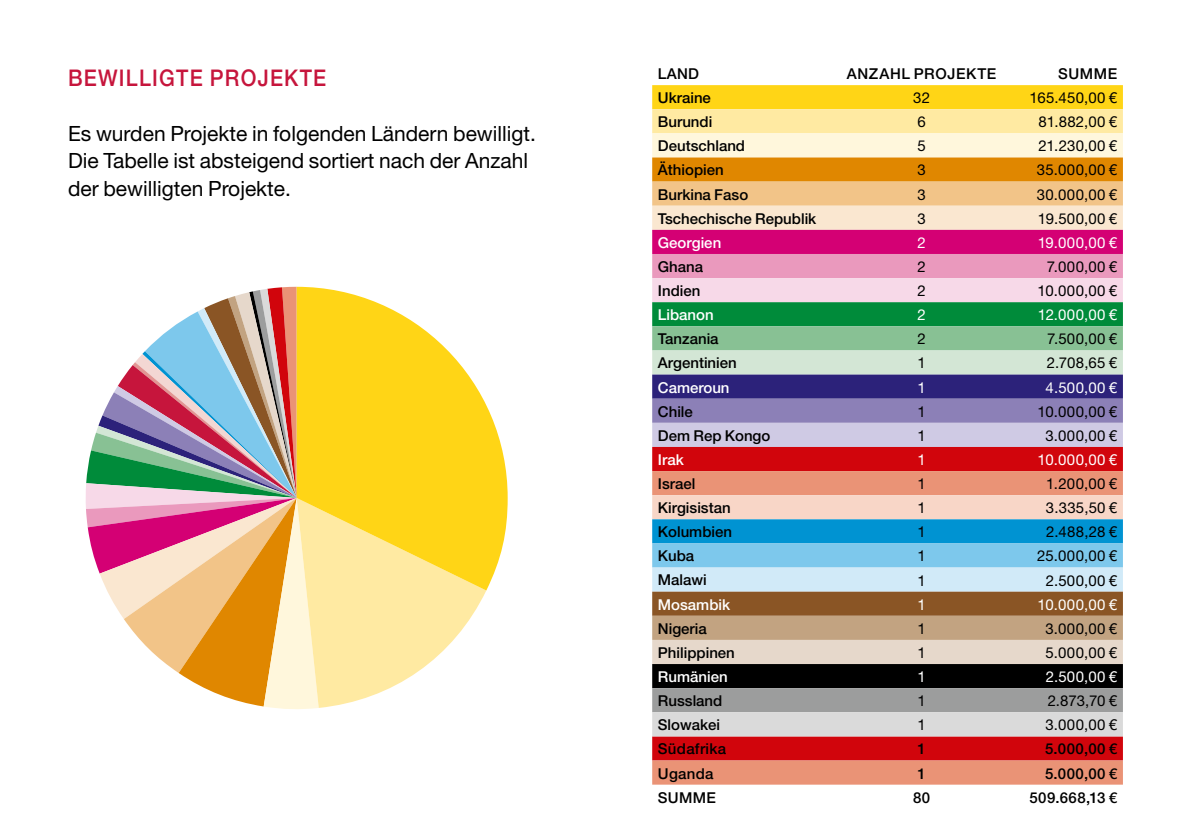
<style>
.page{position:relative;width:1191px;height:840px;background:#fff}
.page>*{position:absolute;margin:0;border:0;box-sizing:border-box;transform-origin:0 0}
.t1{font:500 23px "Helvetica Neue LT";letter-spacing:.06em;color:#c6153c;scale:.9 1}
.t2{font:21px/27px "Helvetica Neue LT";color:#000}
.t3{font:500 15px "Helvetica Neue LT";color:#000}
.t4{font:15px "Helvetica Neue LT";letter-spacing:.035em;color:#000}
.t5{font:15px "Helvetica Neue LT";letter-spacing:.035em;color:#fff}
.t6{font:500 15px "Helvetica Neue LT";color:#fff}
.t7{font:500 15px "Helvetica Neue LT";letter-spacing:.04em;color:#000}
.t8{font:500 15px "Helvetica Neue LT";letter-spacing:.02em;color:#000}
</style>
<div class="page">
<svg style="left:652px;top:85px;width:471px;height:361px;background:#c2aa95"></svg>
<div style="left:652px;top:446px;width:471px;height:25px;background:#d1050c"></div>
<svg style="left:652px;top:471px;width:471px;height:313px;background:#e16554"></svg>
<svg style="left:652px;top:495px;width:471px;height:241px;background:#98a3a4"></svg>
<svg style="left:85px;top:286px;width:401px;height:423px"></svg>
<svg style="left:297px;top:286px;width:210px;height:304px;background:#ffdd4a"></svg>
<h1 class="t1" style="left:68px;top:64px;width:288px">BEWILLIGTE PROJEKTE</h1>
<h2 class="t2" style="left:68px;top:120px;width:469px">Es wurden Projekte in folgenden Ländern bewilligt.<br>Die Tabelle ist absteigend sortiert nach der Anzahl der bewilligten Projekte.</h2>
<p class="t3" style="left:658px;top:65px;width:43px">LAND</p>
<p class="t7" style="left:847px;top:65px;width:151px">ANZAHL PROJEKTE</p>
<p class="t3" style="left:1058px;top:65px;width:60px">SUMME</p>
<p class="t3" style="left:658px;top:89px;width:55px">Ukraine</p>
<p class="t4" style="left:913px;top:89px;width:18px">32</p>
<p class="t4" style="left:1029px;top:89px;width:89px">165.450,00 €</p>
<p class="t3" style="left:658px;top:113px;width:56px">Burundi</p>
<p class="t4" style="left:917px;top:113px;width:10px">6</p>
<p class="t4" style="left:1038px;top:113px;width:80px">81.882,00 €</p>
<p class="t3" style="left:658px;top:137px;width:89px">Deutschland</p>
<p class="t4" style="left:917px;top:137px;width:10px">5</p>
<p class="t4" style="left:1038px;top:137px;width:80px">21.230,00 €</p>
<p class="t3" style="left:658px;top:161px;width:67px">Äthiopien</p>
<p class="t4" style="left:917px;top:161px;width:10px">3</p>
<p class="t4" style="left:1036px;top:161px;width:82px">35.000,00 €</p>
<p class="t3" style="left:658px;top:185px;width:92px">Burkina Faso</p>
<p class="t4" style="left:917px;top:185px;width:10px">3</p>
<p class="t4" style="left:1036px;top:185px;width:82px">30.000,00 €</p>
<p class="t3" style="left:658px;top:209px;width:160px">Tschechische Republik</p>
<p class="t4" style="left:917px;top:209px;width:10px">3</p>
<p class="t4" style="left:1038px;top:209px;width:81px">19.500,00 €</p>
<p class="t6" style="left:658px;top:233px;width:65px">Georgien</p>
<p class="t5" style="left:917px;top:233px;width:10px">2</p>
<p class="t5" style="left:1037px;top:233px;width:81px">19.000,00 €</p>
<p class="t3" style="left:658px;top:257px;width:47px">Ghana</p>
<p class="t4" style="left:917px;top:257px;width:10px">2</p>
<p class="t4" style="left:1047px;top:257px;width:72px">7.000,00 €</p>
<p class="t3" style="left:658px;top:281px;width:44px">Indien</p>
<p class="t4" style="left:917px;top:281px;width:10px">2</p>
<p class="t4" style="left:1037px;top:281px;width:81px">10.000,00 €</p>
<p class="t6" style="left:658px;top:306px;width:57px">Libanon</p>
<p class="t5" style="left:917px;top:306px;width:10px">2</p>
<p class="t5" style="left:1038px;top:306px;width:81px">12.000,00 €</p>
<p class="t3" style="left:658px;top:330px;width:62px">Tanzania</p>
<p class="t4" style="left:917px;top:330px;width:10px">2</p>
<p class="t4" style="left:1047px;top:330px;width:72px">7.500,00 €</p>
<p class="t3" style="left:658px;top:354px;width:80px">Argentinien</p>
<p class="t4" style="left:917px;top:354px;width:10px">1</p>
<p class="t4" style="left:1047px;top:354px;width:72px">2.708,65 €</p>
<p class="t6" style="left:658px;top:378px;width:73px">Cameroun</p>
<p class="t5" style="left:917px;top:378px;width:10px">1</p>
<p class="t5" style="left:1045px;top:378px;width:73px">4.500,00 €</p>
<p class="t3" style="left:658px;top:402px;width:37px">Chile</p>
<p class="t4" style="left:917px;top:402px;width:10px">1</p>
<p class="t4" style="left:1037px;top:402px;width:81px">10.000,00 €</p>
<p class="t3" style="left:658px;top:426px;width:114px">Dem Rep Kongo</p>
<p class="t4" style="left:917px;top:426px;width:10px">1</p>
<p class="t4" style="left:1045px;top:426px;width:73px">3.000,00 €</p>
<p class="t6" style="left:658px;top:450px;width:27px">Irak</p>
<p class="t5" style="left:917px;top:450px;width:10px">1</p>
<p class="t5" style="left:1037px;top:450px;width:81px">10.000,00 €</p>
<p class="t3" style="left:658px;top:474px;width:39px">Israel</p>
<p class="t4" style="left:917px;top:474px;width:10px">1</p>
<p class="t4" style="left:1046px;top:474px;width:72px">1.200,00 €</p>
<p class="t3" style="left:658px;top:498px;width:74px">Kirgisistan</p>
<p class="t4" style="left:917px;top:498px;width:10px">1</p>
<p class="t4" style="left:1045px;top:498px;width:73px">3.335,50 €</p>
<p class="t3" style="left:658px;top:522px;width:76px">Kolumbien</p>
<p class="t4" style="left:917px;top:522px;width:10px">1</p>
<p class="t4" style="left:1046px;top:522px;width:73px">2.488,28 €</p>
<p class="t3" style="left:658px;top:546px;width:38px">Kuba</p>
<p class="t4" style="left:917px;top:547px;width:10px">1</p>
<p class="t4" style="left:1037px;top:547px;width:82px">25.000,00 €</p>
<p class="t3" style="left:658px;top:571px;width:50px">Malawi</p>
<p class="t4" style="left:917px;top:571px;width:10px">1</p>
<p class="t4" style="left:1045px;top:571px;width:73px">2.500,00 €</p>
<p class="t6" style="left:658px;top:595px;width:74px">Mosambik</p>
<p class="t5" style="left:917px;top:595px;width:10px">1</p>
<p class="t5" style="left:1037px;top:595px;width:81px">10.000,00 €</p>
<p class="t3" style="left:658px;top:619px;width:50px">Nigeria</p>
<p class="t4" style="left:917px;top:619px;width:10px">1</p>
<p class="t4" style="left:1045px;top:619px;width:73px">3.000,00 €</p>
<p class="t3" style="left:658px;top:643px;width:78px">Philippinen</p>
<p class="t4" style="left:917px;top:643px;width:10px">1</p>
<p class="t4" style="left:1045px;top:643px;width:73px">5.000,00 €</p>
<p class="t6" style="left:658px;top:667px;width:71px">Rumänien</p>
<p class="t5" style="left:917px;top:667px;width:10px">1</p>
<p class="t5" style="left:1045px;top:667px;width:73px">2.500,00 €</p>
<p class="t3" style="left:658px;top:691px;width:66px">Russland</p>
<p class="t4" style="left:917px;top:691px;width:10px">1</p>
<p class="t4" style="left:1047px;top:691px;width:71px">2.873,70 €</p>
<p class="t3" style="left:658px;top:715px;width:64px">Slowakei</p>
<p class="t4" style="left:917px;top:715px;width:10px">1</p>
<p class="t4" style="left:1045px;top:715px;width:73px">3.000,00 €</p>
<p class="t8" style="left:658px;top:739px;width:70px">Südafrika</p>
<p class="t3" style="left:917px;top:739px;width:10px">1</p>
<p class="t3" style="left:1045px;top:739px;width:74px">5.000,00 €</p>
<p class="t3" style="left:658px;top:763px;width:57px">Uganda</p>
<p class="t3" style="left:917px;top:763px;width:10px">1</p>
<p class="t3" style="left:1045px;top:763px;width:74px">5.000,00 €</p>
<p class="t3" style="left:658px;top:787px;width:59px">SUMME</p>
<p class="t3" style="left:913px;top:787px;width:19px">80</p>
<p class="t3" style="left:1029px;top:787px;width:89px">509.668,13 €</p>
</div>
